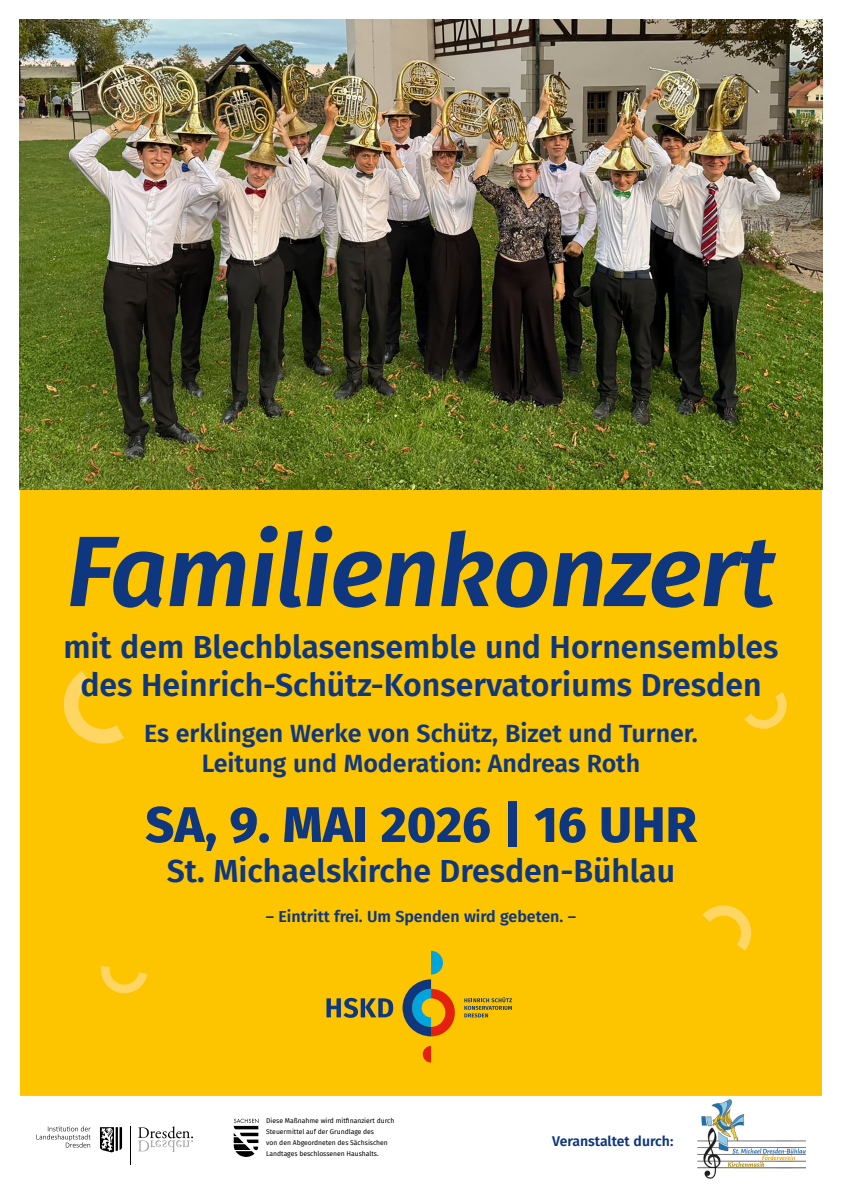
<style>
.page{position:relative;width:842px;height:1191px;background:#fff}
.page>*{position:absolute;margin:0;border:0;box-sizing:border-box;transform-origin:0 0}
.t1{font:italic 600 100px "Fira Sans";letter-spacing:-.01em;color:#0f377f}
.t2{font:800 50px "Fira Sans";letter-spacing:.005em;color:#0f377f}
.t3{font:600 32px/38px "Fira Sans";color:#0f377f;text-align:center}
.t4{font:600 25px/30px "Fira Sans";color:#0f377f;text-align:center}
.t5{font:600 16px "Fira Sans";color:#0f377f}
.t6{font:600 14px "Fira Sans";color:#0f377f}
.t7{font:6.8px/10.8px "Fira Sans";color:#000}
</style>
<div class="page">
<div style="left:10px;top:14px;width:822px;height:1092px;background:#fdc500"></div>
<div style="left:0;top:4px;width:842px;height:1112px;border:20px solid #fff"></div>
<img style="left:697px;top:1099px;width:108px;height:79px">
<svg style="left:67px;top:671px;width:57px;height:73px"></svg>
<svg style="left:101px;top:966px;width:47px;height:28px"></svg>
<svg style="left:744px;top:692px;width:43px;height:35px"></svg>
<svg style="left:702px;top:905px;width:47px;height:46px"></svg>
<img style="left:19px;top:19px;width:803px;height:471px">
<svg style="left:36px;top:1126px;width:55px;height:21px"></svg>
<svg style="left:100px;top:1127px;width:22px;height:25px"></svg>
<svg style="left:138px;top:1126px;width:55px;height:26px"></svg>
<hr style="left:130px;top:1126px;width:1px;height:38px;background:#000">
<svg style="left:234px;top:1118px;width:25px;height:38px"></svg>
<svg style="left:464px;top:997px;width:48px;height:20px"></svg>
<svg style="left:326px;top:998px;width:67px;height:19px"></svg>
<svg style="left:423px;top:1046px;width:8px;height:16px"></svg>
<svg style="left:403px;top:950px;width:52px;height:86px"></svg>
<h1 class="t1" style="left:67px;top:489px;width:710px">Familienkonzert</h1>
<h3 class="t3" style="left:63px;top:626px;width:717px">mit dem Blechblasensemble und Hornensembles des Heinrich-Schütz-Konservatoriums Dresden</h3>
<h3 class="t4" style="left:144px;top:716px;width:555px">Es erklingen Werke von Schütz, Bizet und Turner.<br>Leitung und Moderation: Andreas Roth</h3>
<h2 class="t2" style="left:145px;top:781px;width:553px">SA, 9. MAI 2026 | 16 UHR</h2>
<h3 class="t3" style="left:167px;top:850px;width:510px">St. Michaelskirche Dresden-Bühlau</h3>
<h3 class="t5" style="left:266px;top:903px;width:312px">– Eintritt frei. Um Spenden wird gebeten. –</h3>
<p class="t7" style="left:266px;top:1115px;width:130px">Diese Maßnahme wird mitfinanziert durch Steuermittel auf der Grundlage des<br>von den Abgeordneten des Sächsischen Landtages beschlossenen Haushalts.</p>
<h3 class="t6" style="left:552px;top:1129px;width:123px">Veranstaltet durch:</h3>
</div>
